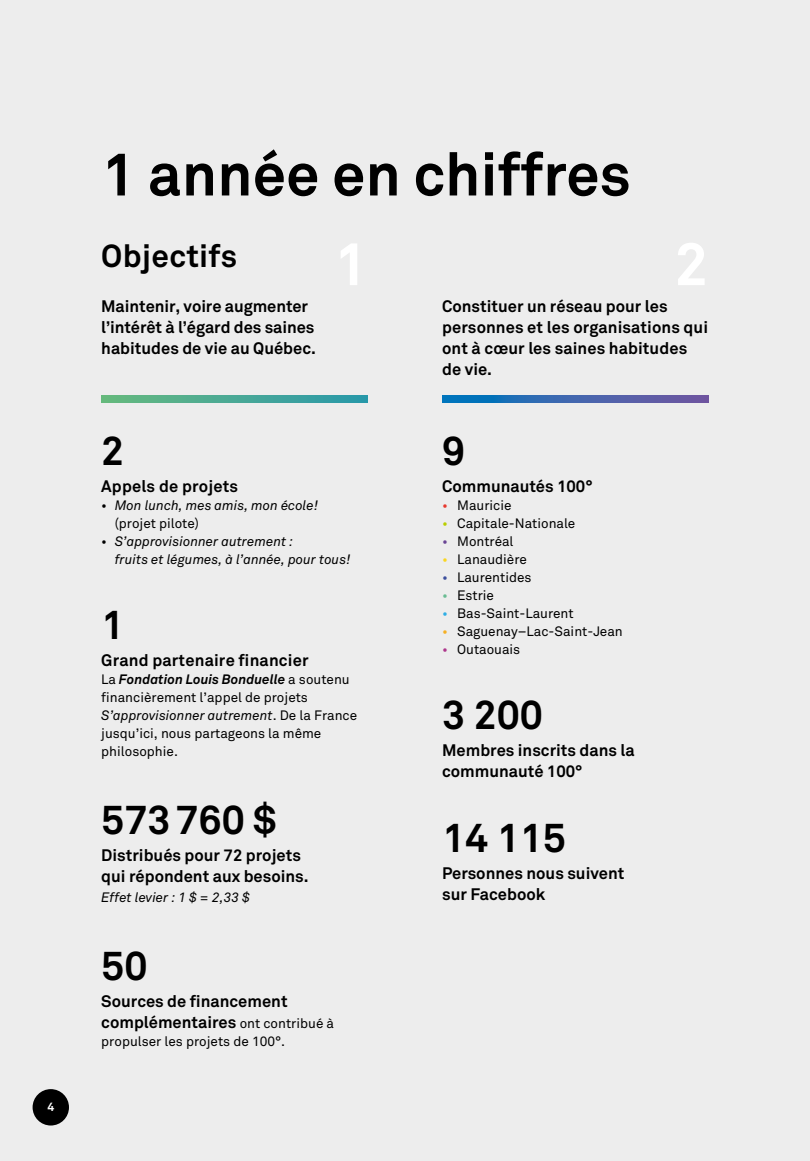
<style>
.page{position:relative;width:810px;height:1161px;background:#ededed}
.page>*{position:absolute;margin:0;border:0;box-sizing:border-box;transform-origin:0 0}
.t1{font:700 60px "Akkurat Std";color:#000}
.t2{font:700 40.5px "Akkurat Std";color:#000}
.t3{font:700 31.5px "Akkurat Std";letter-spacing:.01em;color:#000}
.t4{font:700 16.5px/21px "Akkurat Std";color:#000}
.t5{font:13.5px/18px "Akkurat Std";color:#000}
.t6{font:italic 13.5px/18px "Akkurat Std";color:#000}
.t7{font:700 12px "Akkurat Std";color:#fff}
.s1{font-style:normal}
.s2{font-weight:700;font-style:italic}
.s3{font-style:italic}
.s4{font-weight:400;font-size:13.5px}
.s5{color:#e7392f}
.s6{color:#b9ce00}
.s7{color:#6a4595}
.s8{color:#fad622}
.s9{color:#3d4f9d}
.s10{color:#6abc93}
.s11{color:#2faee5}
.s12{color:#f6b024}
.s13{color:#ae378c}
</style>
<div class="page">
<div style="left:33px;top:1089px;width:36px;height:37px;background:#000;border-radius:50%"></div>
<svg style="left:101px;top:395px;width:267px;height:7px;background:#48a894"></svg>
<svg style="left:442px;top:395px;width:267px;height:7px;background:#3a66ae"></svg>
<p class="t7" style="left:47px;top:1100px;width:8px">4</p>
<h1 class="t1" style="left:101px;top:137px;width:531px">1 année en chiffres</h1>
<h3 class="t3" style="left:101px;top:236px;width:137px">Objectifs</h3>
<p class="t4" style="left:101px;top:295px;width:216px">Maintenir, voire augmenter l’intérêt à l’égard des saines habitudes de vie au Québec.</p>
<h2 class="t2" style="left:101px;top:426px;width:25px">2</h2>
<p class="t4" style="left:101px;top:476px;width:138px">Appels de projets</p>
<p class="t6" style="left:115px;top:497px;width:205px;text-indent:-14px"><span class="s1">•</span> Mon lunch, mes amis, mon école! <span class="s1">(projet pilote)</span></p>
<p class="t6" style="left:115px;top:533px;width:237px;text-indent:-14px"><span class="s1">•</span> S’approvisionner autrement :<br>fruits et légumes, à l’année, pour tous!</p>
<h2 class="t2" style="left:101px;top:600px;width:25px">1</h2>
<p class="t4" style="left:101px;top:650px;width:209px">Grand partenaire financier</p>
<p class="t5" style="left:101px;top:671px;width:258px">La <span class="s2">Fondation Louis Bonduelle</span> a soutenu financièrement l’appel de projets <span class="s3">S’approvisionner autrement</span>. De la France jusqu’ici, nous partageons la même philosophie.</p>
<h2 class="t2" style="left:101px;top:795px;width:177px">573760 $</h2>
<p class="t4" style="left:101px;top:845px;width:209px">Distribués pour 72 projets qui répondent aux besoins.</p>
<p class="t6" style="left:101px;top:888px;width:150px">Effet levier : 1 $ = 2,33 $</p>
<h2 class="t2" style="left:101px;top:941px;width:48px">50</h2>
<p class="t4" style="left:101px;top:990px;width:234px">Sources de financement complémentaires <span class="s4">ont contribué à</span></p>
<p class="t5" style="left:101px;top:1032px;width:186px">propulser les projets de 100°.</p>
<p class="t4" style="left:442px;top:295px;width:268px">Constituer un réseau pour les personnes et les organisations qui ont à cœur les saines habitudes de vie.</p>
<h2 class="t2" style="left:442px;top:426px;width:25px">9</h2>
<p class="t4" style="left:442px;top:476px;width:152px">Communautés 100°</p>
<p class="t5" style="left:442px;top:497px;width:71px"><span class="s5">•</span> Mauricie</p>
<p class="t5" style="left:442px;top:515px;width:135px"><span class="s6">•</span> Capitale-Nationale</p>
<p class="t5" style="left:442px;top:533px;width:73px"><span class="s7">•</span> Montréal</p>
<p class="t5" style="left:442px;top:551px;width:86px"><span class="s8">•</span> Lanaudière</p>
<p class="t5" style="left:442px;top:569px;width:91px"><span class="s9">•</span> Laurentides</p>
<p class="t5" style="left:442px;top:587px;width:53px"><span class="s10">•</span> Estrie</p>
<p class="t5" style="left:442px;top:605px;width:133px"><span class="s11">•</span> Bas-Saint-Laurent</p>
<p class="t5" style="left:442px;top:623px;width:182px"><span class="s12">•</span> Saguenay–Lac-Saint-Jean</p>
<p class="t5" style="left:442px;top:641px;width:80px"><span class="s13">•</span> Outaouais</p>
<h2 class="t2" style="left:442px;top:690px;width:102px">3 200</h2>
<p class="t4" style="left:442px;top:740px;width:194px">Membres inscrits dans la communauté 100°</p>
<h2 class="t2" style="left:442px;top:813px;width:125px">14 115</h2>
<p class="t4" style="left:442px;top:863px;width:184px">Personnes nous suivent sur Facebook</p>
</div>
